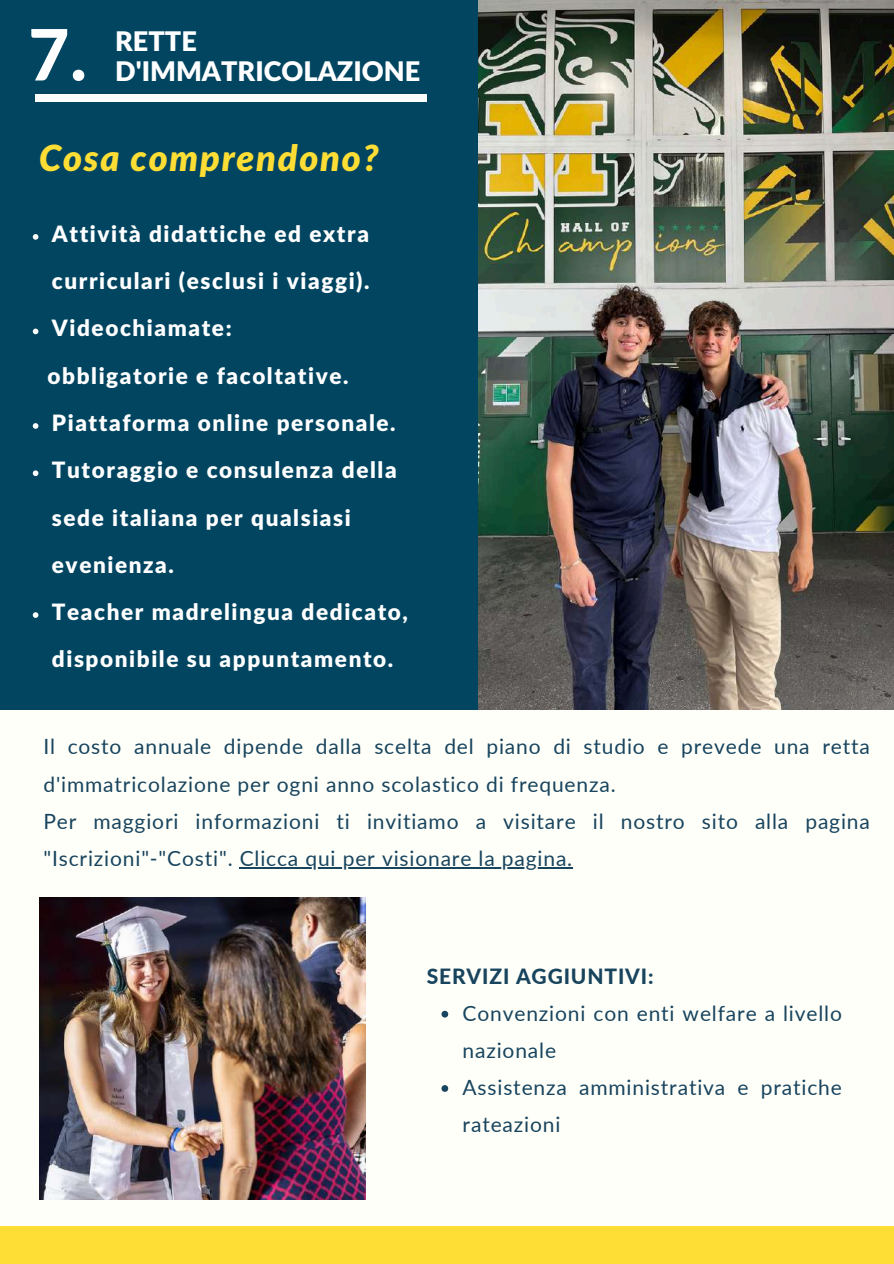
<style>
.page{position:relative;width:894px;height:1264px;background:#fff}
.page>*{position:absolute;margin:0;border:0;box-sizing:border-box;transform-origin:0 0}
.t1{font:800 70.8px "Lato Latin";color:#fff}
.t2{font:italic 900 36px "Lato";letter-spacing:.05em;color:#fede34}
.t3{font:900 27px/30.3px "Lato Latin";color:#fff}
.t4{font:900 22.5px/47.2px "Lato Latin";letter-spacing:.07em;color:#fff}
.t5{font:21px/37.2px "Lato";letter-spacing:.04em;color:#18445e}
.t6{font:800 21px "Lato";letter-spacing:.04em;color:#18445e}
</style>
<div class="page">
<div style="left:0;top:0;width:893px;height:1263px;background:#fffff9"></div>
<div style="left:0;top:0;width:506px;height:709px;background:#014561"></div>
<div style="left:0;top:1226px;width:893px;height:37px;background:#fede34"></div>
<div style="left:35px;top:94px;width:391px;height:8px;background:#fcfcfc"></div>
<img style="left:39px;top:897px;width:326px;height:302px">
<img style="left:478px;top:0;width:415px;height:709px">
<svg style="left:33px;top:234px;width:5px;height:6px"></svg>
<svg style="left:33px;top:328px;width:5px;height:6px"></svg>
<svg style="left:33px;top:423px;width:5px;height:6px"></svg>
<svg style="left:33px;top:470px;width:5px;height:6px"></svg>
<svg style="left:33px;top:612px;width:5px;height:6px"></svg>
<svg style="left:239px;top:867px;width:27px;height:1px"></svg>
<hr style="left:266px;top:867px;width:307px;height:1px;background:#18445e">
<svg style="left:441px;top:1010px;width:7px;height:7px"></svg>
<svg style="left:441px;top:1085px;width:7px;height:6px"></svg>
<h1 class="t1" style="left:28px;top:23px;width:60px">7.</h1>
<p class="t3" style="left:115px;top:27px;width:306px">RETTE<br>D'IMMATRICOLAZIONE</p>
<h2 class="t2" style="left:39px;top:142px;width:341px">Cosa comprendono?</h2>
<p class="t4" style="left:48px;top:211px;width:362px">Attività didattiche ed extra curriculari (esclusi i viaggi).<br>Videochiamate:<br>obbligatorie e facoltative.<br>Piattaforma online personale.<br>Tutoraggio e consulenza della sede italiana per qualsiasi evenienza.<br>Teacher madrelingua dedicato, disponibile su appuntamento.</p>
<p class="t5" style="left:43px;top:727px;width:827px">Il costo annuale dipende dalla scelta del piano di studio e prevede una retta d'immatricolazione per ogni anno scolastico di frequenza.<br>Per maggiori informazioni ti invitiamo a visitare il nostro sito alla pagina "Iscrizioni"-"Costi". Clicca qui per visionare la pagina.</p>
<p class="t6" style="left:426px;top:963px;width:228px">SERVIZI AGGIUNTIVI:</p>
<p class="t5" style="left:462px;top:994px;width:381px">Convenzioni con enti welfare a livello nazionale<br>Assistenza amministrativa e pratiche rateazioni</p>
</div>
